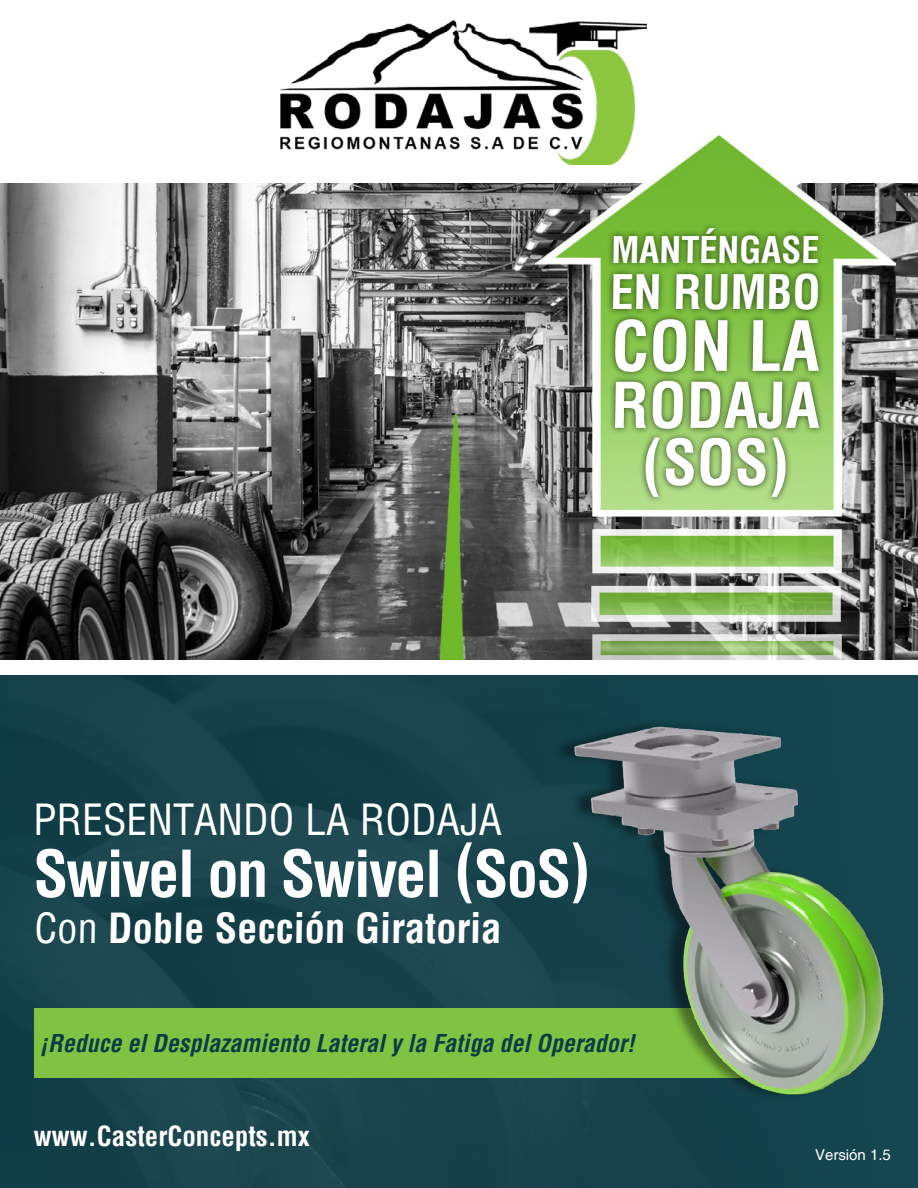
<style>
.page{position:relative;width:918px;height:1188px;background:#fff}
.page>*{position:absolute;margin:0;border:0;box-sizing:border-box;transform-origin:0 0}
.t1{font:700 condensed 67.5px "Helvetica";color:#fff}
.t2{font:700 condensed 63px "Helvetica";letter-spacing:-.03em;color:#fff}
.t3{font:700 condensed 61.5px/57px "Helvetica";color:#fff;text-align:center}
.t4{font:700 condensed 46.5px "Helvetica";color:#fff}
.t5{font:condensed 42px "Helvetica";color:#fff}
.t6{font:700 condensed 40.5px "Helvetica";color:#fff}
.t7{font:700 condensed 36px "Helvetica";color:#fff}
.t8{font:700 condensed 27px "Helvetica";color:#fff}
.t9{font:italic 700 condensed 24px "Helvetica";color:#0a3d47}
.t10{font:15px "Helvetica";color:#fff}
.s1{font-weight:400}
</style>
<div class="page">
<div style="left:0;top:675px;width:918px;height:513px;background:#17434c"></div>
<div style="left:34px;top:1008px;width:743px;height:70px;background:#80c342"></div>
<img style="left:559px;top:725px;width:325px;height:370px">
<img style="left:0;top:183px;width:918px;height:476px">
<img style="left:535px;top:134px;width:360px;height:526px">
<div style="left:606px;top:222px;width:220px;height:282px;background:#000;opacity:.65"></div>
<img style="left:280px;top:20px;width:366px;height:145px">
<h3 class="t7" style="left:611px;top:226px;width:210px">MANTÉNGASE</h3>
<h3 class="t4" style="left:610px;top:262px;width:213px">EN RUMBO</h3>
<h1 class="t1" style="left:611px;top:302px;width:210px">CON LA</h1>
<h3 class="t3" style="left:611px;top:377px;width:210px">RODAJA (SOS)</h3>
<h3 class="t5" style="left:33px;top:793px;width:471px">PRESENTANDO LA RODAJA</h3>
<h2 class="t2" style="left:33px;top:832px;width:559px">Swivel on Swivel (SoS)</h2>
<h3 class="t6" style="left:35px;top:902px;width:469px"><span class="s1">Con</span> Doble Sección Giratoria</h3>
<p class="t9" style="left:40px;top:1027px;width:596px">¡Reduce el Desplazamiento Lateral y la Fatiga del Operador!</p>
<p class="t8" style="left:34px;top:1118px;width:277px">www.CasterConcepts.mx</p>
<p class="t10" style="left:815px;top:1146px;width:77px">Versión 1.5</p>
</div>
